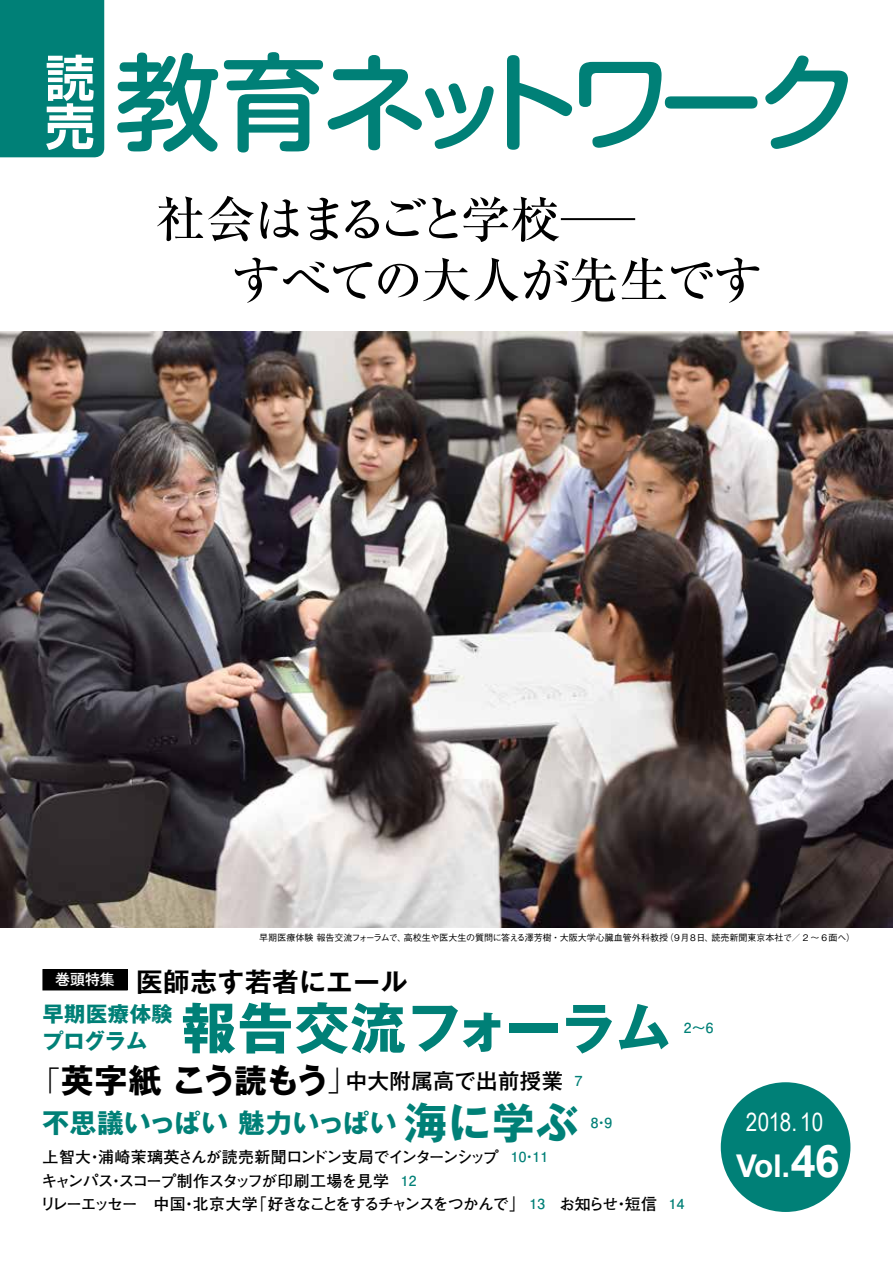
<style>
.page{position:relative;width:893px;height:1263px;background:#fff}
.page>*{position:absolute;margin:0;border:0;box-sizing:border-box;transform-origin:0 0}
.t1{font:700 55.35px "Gothic MB101 Pr 6 N";letter-spacing:-.005em;color:#008077}
.t2{font:700 44.85px "Arial";color:#fff}
.t3{font:700 42.45px "Gothic MB101 Pr 6 N";color:#008077}
.t4{font:700 33px "Gothic MB101 Pr 6 N";letter-spacing:-.03em;color:#000}
.t5{font:700 31.35px "Arial";color:#fff}
.t6{font:300 27.6px "Gothic MB101 Pr 6 N";color:#000}
.t7{font:700 26.55px "Gothic MB101 Pr 6 N";letter-spacing:.025em;color:#008077}
.t8{font:700 26.55px "Gothic MB101 Pr 6 N De";letter-spacing:.025em;color:#000}
.t9{font:25.2px "Arial Narrow";letter-spacing:-.01em;color:#fff}
.t10{font:700 21.3px/26.5px "Gothic MB101 Pr 6 N";letter-spacing:.025em;color:#008077}
.t11{font:500 21.3px "Gothic MB101 Pr 6 N";letter-spacing:.025em;color:#000}
.t12{font:700 15.9px "Futo Go B101 Pro";letter-spacing:-.05em;color:#000}
.t13{font:700 15.9px "Futo Go B101 Pro";letter-spacing:-.085em;color:#000}
.t14{font:700 15.9px "Futo Go B101 Pro";letter-spacing:-.055em;color:#000}
.t15{font:700 15.9px "Futo Go B101 Pro";letter-spacing:-.115em;color:#000}
.t16{font:500 14.85px "Gothic MB101 Pr 6 N";color:#fff}
.t17{font:700 13.8px "Futo Go B101 Pro";letter-spacing:.025em;color:#008077}
.t18{font:500 9px "Gothic BBB Pro";color:#000}
.s1{font-size:31.35px}
</style>
<div class="page">
<svg style="left:235px;top:257px;width:524px;height:46px"></svg>
<svg style="left:157px;top:196px;width:478px;height:46px"></svg>
<svg style="left:117px;top:53px;width:101px;height:99px"></svg>
<svg style="left:224px;top:52px;width:270px;height:100px"></svg>
<svg style="left:507px;top:55px;width:65px;height:95px"></svg>
<svg style="left:579px;top:62px;width:83px;height:86px"></svg>
<div style="left:665px;top:96px;width:92px;height:13px;background:#008077;border-radius:6px"></div>
<svg style="left:765px;top:56px;width:83px;height:93px"></svg>
<svg style="left:0;top:0;width:104px;height:157px;background:#28948c"></svg>
<div style="left:721px;top:1082px;width:129px;height:130px;background:#008077;border-radius:50%"></div>
<div style="left:43px;top:969px;width:84px;height:21px;background:#000"></div>
<img style="left:0;top:332px;width:893px;height:595px">
<h3 class="t16" style="left:55px;top:967px;width:61px">巻頭特集</h3>
<p class="t18" style="left:665px;top:931px;width:50px">（9月8日、</p>
<p class="t18" style="left:711px;top:931px;width:145px">読売新聞東京本社で／ 2 ～ 6 面へ(</p>
<p class="t18" style="left:404px;top:931px;width:266px">高校生や医大生の質問に答える澤芳樹・大阪大学心臓血管外科教授</p>
<p class="t18" style="left:259px;top:931px;width:148px">早期医療体験報告交流フォーラムで、</p>
<h3 class="t8" style="left:136px;top:960px;width:273px">医師志す若者にエール</h3>
<h1 class="t1" style="left:181px;top:982px;width:492px">報告交流フォーラム</h1>
<h3 class="t17" style="left:575px;top:1070px;width:9px">7</h3>
<h3 class="t10" style="left:43px;top:1000px;width:132px">早期医療体験プログラム</h3>
<h3 class="t4" style="left:61px;top:1053px;width:270px">英字紙こう読もう</h3>
<h3 class="t6" style="left:33px;top:1058px;width:29px">「</h3>
<h3 class="t6" style="left:328px;top:1058px;width:29px">」</h3>
<h3 class="t11" style="left:346px;top:1063px;width:218px">中大附属高で出前授業</h3>
<h3 class="t7" style="left:43px;top:1100px;width:356px">不思議いっぱい魅力いっぱい</h3>
<h3 class="t3" style="left:405px;top:1087px;width:175px">海に学ぶ</h3>
<h3 class="t12" style="left:43px;top:1144px;width:458px">上智大浦崎茉璃英さんが読売新聞ロンドン支局でインターンシップ</h3>
<h3 class="t13" style="left:87px;top:1144px;width:17px">・</h3>
<h3 class="t14" style="left:41px;top:1168px;width:349px">キャンパススコープ制作スタッフが印刷工場を見学</h3>
<h3 class="t13" style="left:108px;top:1168px;width:17px">・</h3>
<h3 class="t17" style="left:401px;top:1169px;width:17px">12</h3>
<h3 class="t17" style="left:511px;top:1146px;width:39px">10 11</h3>
<h3 class="t17" style="left:522px;top:1146px;width:15px">・</h3>
<h3 class="t17" style="left:591px;top:1112px;width:19px">・8</h3>
<h3 class="t17" style="left:604px;top:1112px;width:9px">9</h3>
<h3 class="t17" style="left:684px;top:1017px;width:31px">~2 6</h3>
<h3 class="t15" style="left:251px;top:1191px;width:276px">「好きなことをするチャンスをつかんで」</h3>
<h3 class="t13" style="left:40px;top:1191px;width:219px">リレーエッセー　中国北京大学</h3>
<h3 class="t13" style="left:181px;top:1191px;width:17px">・</h3>
<h3 class="t13" style="left:559px;top:1191px;width:100px">お知らせ短信</h3>
<h3 class="t17" style="left:529px;top:1193px;width:31px">13　</h3>
<h3 class="t13" style="left:613px;top:1191px;width:17px">・</h3>
<h3 class="t17" style="left:669px;top:1193px;width:17px">14</h3>
<h3 class="t9" style="left:746px;top:1104px;width:79px">2018.10</h3>
<h2 class="t2" style="left:781px;top:1131px;width:60px"><span class="s1">.</span>46</h2>
<h3 class="t5" style="left:736px;top:1145px;width:47px">Vol</h3>
</div>
